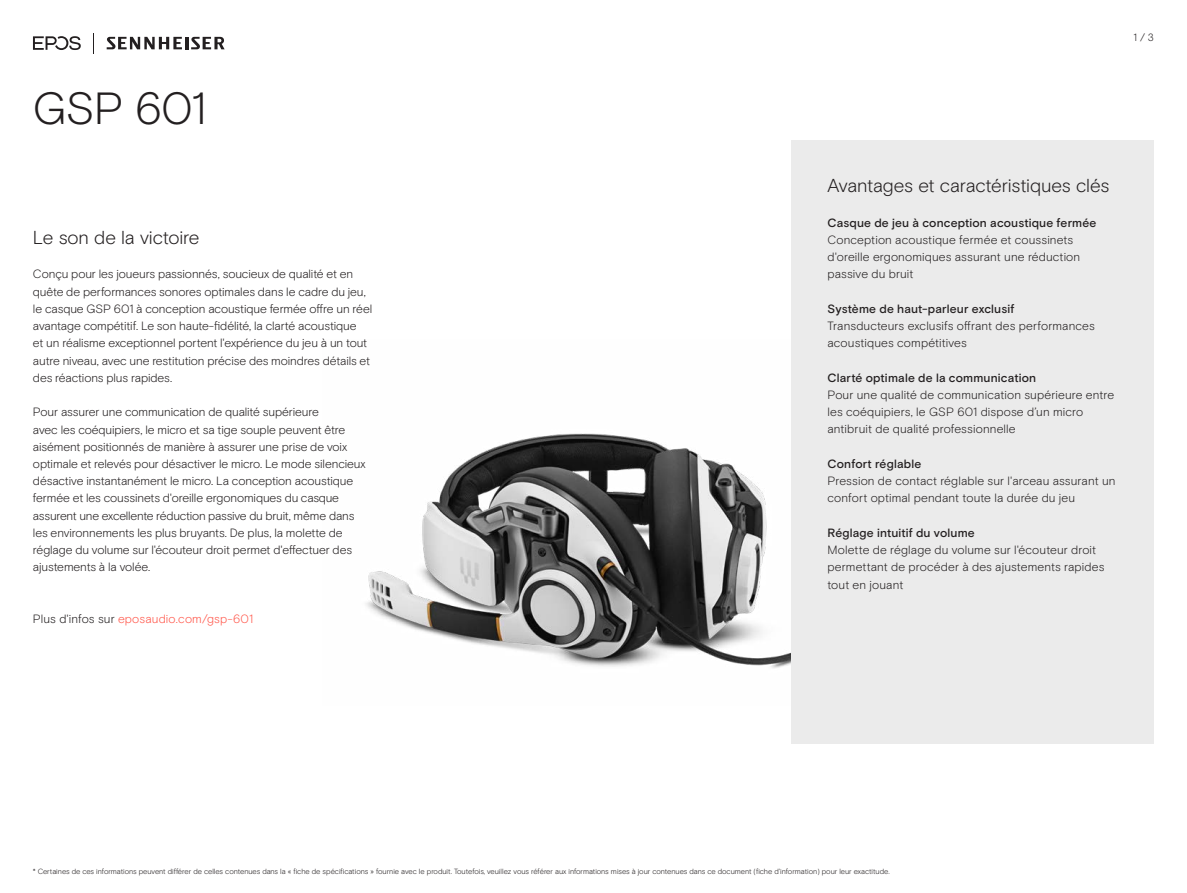
<style>
.page{position:relative;width:1187px;height:893px;background:#fff}
.page>*{position:absolute;margin:0;border:0;box-sizing:border-box;transform-origin:0 0}
.t1{font:300 45px "EPOS Basis";color:#231f20}
.t2{font:300 18.75px "EPOS Basis";letter-spacing:-.01em;color:#231f20}
.t3{font:300 12px/17.2px "EPOS Basis";letter-spacing:-.005em;color:#231f20}
.t4{font:500 12px "EPOS Basis";letter-spacing:.015em;color:#231f20}
.t5{font:300 12px "EPOS Basis";letter-spacing:.01em;color:#ff5549}
.t6{font:300 10.5px "EPOS Basis";color:#231f20}
.t7{font:300 7.5px "EPOS Basis";letter-spacing:-.005em;color:#231f20}
.s1{color:#231f20}
</style>
<div class="page">
<img style="left:366px;top:433px;width:425px;height:235px">
<svg style="left:93px;top:33px;width:1px;height:20px"></svg>
<svg style="left:107px;top:37px;width:118px;height:12px"></svg>
<svg style="left:33px;top:36px;width:48px;height:14px"></svg>
<div style="left:791px;top:140px;width:362px;height:604px;background:#ebebeb"></div>
<h1 class="t1" style="left:33px;top:82px;width:175px">GSP 601</h1>
<h2 class="t2" style="left:33px;top:226px;width:168px">Le son de la victoire</h2>
<p class="t3" style="left:33px;top:266px;width:341px">Conçu pour les joueurs passionnés, soucieux de qualité et en quête de performances sonores optimales dans le cadre du jeu, le casque GSP 601 à conception acoustique fermée offre un réel avantage compétitif. Le son haute-fidélité, la clarté acoustique<br>et un réalisme exceptionnel portent l'expérience du jeu à un tout autre niveau, avec une restitution précise des moindres détails et des réactions plus rapides.</p>
<p class="t3" style="left:33px;top:404px;width:334px">Pour assurer une communication de qualité supérieure<br>avec les coéquipiers, le micro et sa tige souple peuvent être aisément positionnés de manière à assurer une prise de voix optimale et relevés pour désactiver le micro. Le mode silencieux désactive instantanément le micro. La conception acoustique fermée et les coussinets d'oreille ergonomiques du casque assurent une excellente réduction passive du bruit, même dans les environnements les plus bruyants. De plus, la molette de réglage du volume sur l'écouteur droit permet d'effectuer des ajustements à la volée.</p>
<p class="t5" style="left:33px;top:612px;width:222px"><span class="s1">Plus d'infos sur</span> eposaudio.com/gsp-601</p>
<p class="t6" style="left:1133px;top:31px;width:22px">1 / 3</p>
<h2 class="t2" style="left:827px;top:174px;width:283px">Avantages et caractéristiques clés</h2>
<p class="t4" style="left:827px;top:215px;width:270px">Casque de jeu à conception acoustique fermée</p>
<p class="t3" style="left:827px;top:231px;width:254px">Conception acoustique fermée et coussinets d'oreille ergonomiques assurant une réduction passive du bruit</p>
<p class="t4" style="left:827px;top:302px;width:188px">Système de haut-parleur exclusif</p>
<p class="t3" style="left:827px;top:317px;width:269px">Transducteurs exclusifs offrant des performances acoustiques compétitives</p>
<p class="t4" style="left:827px;top:371px;width:210px">Clarté optimale de la communication</p>
<p class="t3" style="left:827px;top:386px;width:288px">Pour une qualité de communication supérieure entre les coéquipiers, le GSP 601 dispose d’un micro antibruit de qualité professionnelle</p>
<p class="t4" style="left:827px;top:457px;width:95px">Confort réglable</p>
<p class="t3" style="left:827px;top:473px;width:289px">Pression de contact réglable sur l'arceau assurant un confort optimal pendant toute la durée du jeu</p>
<p class="t4" style="left:827px;top:526px;width:149px">Réglage intuitif du volume</p>
<p class="t3" style="left:827px;top:541px;width:278px">Molette de réglage du volume sur l'écouteur droit permettant de procéder à des ajustements rapides tout en jouant</p>
<p class="t7" style="left:33px;top:867px;width:858px">* Certaines de ces informations peuvent différer de celles contenues dans la « fiche de spécifications » fournie avec le produit. Toutefois, veuillez vous référer aux informations mises à jour contenues dans ce document (fiche d’information) pour leur exactitude.</p>
</div>
